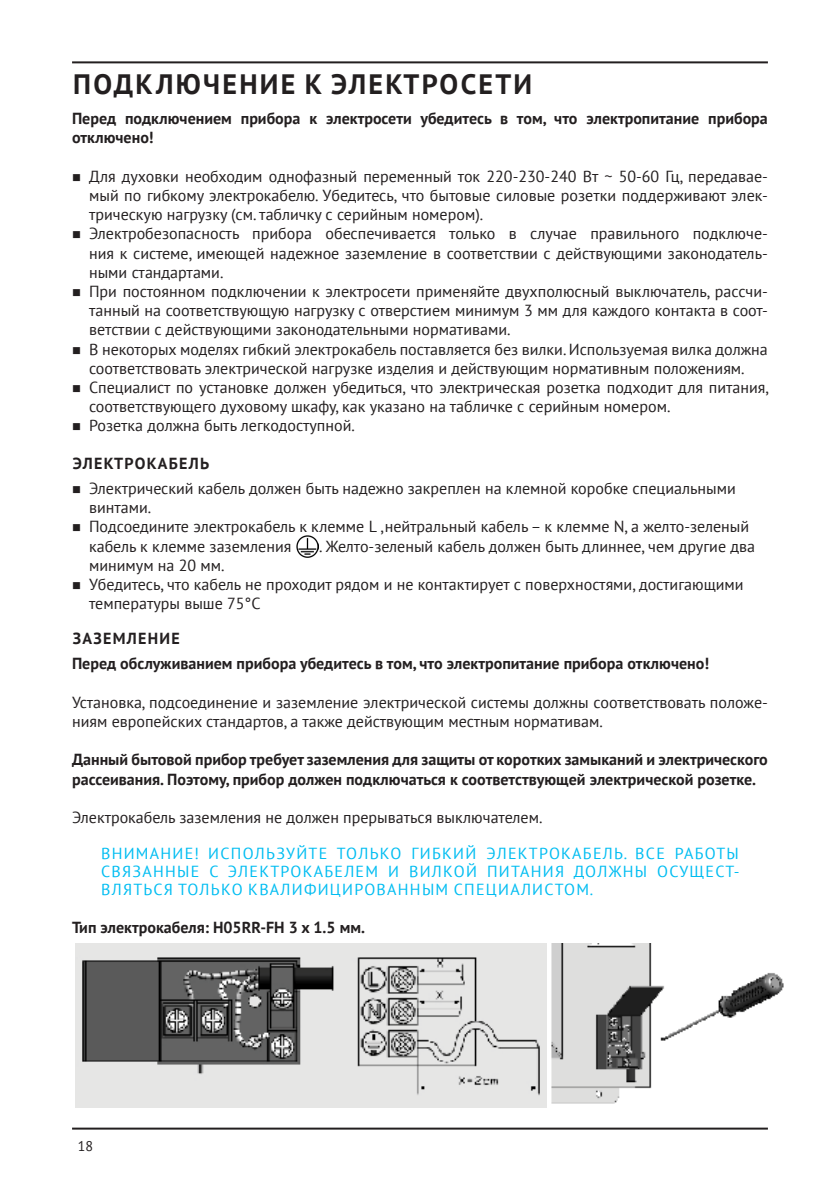
<style>
.page{position:relative;width:840px;height:1191px;background:#fff}
.page>*{position:absolute;margin:0;border:0;box-sizing:border-box;transform-origin:0 0}
.t1{font:700 28px "PT Sans";letter-spacing:.07em;color:#000}
.t2{font:700 28px "PT Sans";letter-spacing:.08em;color:#231f20}
.t3{font:16px/19.2px "PT Sans";color:#231f20}
.t4{font:700 16px/19.2px "PT Sans";color:#231f20}
.t5{font:16px/18px "PT Sans";letter-spacing:.08em;color:#01bdf2;text-align:justify}
.t6{font:700 16px "PT Sans";letter-spacing:.08em;color:#231f20}
.t7{font:14px "PT Sans";color:#231f20}
</style>
<div class="page">
<hr style="left:72px;top:61px;width:695px;height:2px;background:#231f20">
<hr style="left:72px;top:1127px;width:695px;height:2px;background:#231f20">
<img style="left:296px;top:536px;width:22px;height:21px">
<img style="left:76px;top:943px;width:470px;height:164px">
<img style="left:551px;top:943px;width:233px;height:161px">
<h1 class="t2" style="left:73px;top:65px;width:460px">ПОДКЛЮЧЕНИЕ К ЭЛЕКТРОСЕТИ</h1>
<p class="t4" style="left:72px;top:109px;width:697px">Перед подключением прибора к электросети убедитесь в том, что электропитание прибора отключено!</p>
<p class="t3" style="left:89px;top:166px;width:681px">Для духовки необходим однофазный переменный ток 220-230-240 Вт ~ 50-60 Гц, передавае&shy;мый по гибкому электрокабелю. Убедитесь, что бытовые силовые розетки поддерживают элек&shy;трическую нагрузку (см. табличку с серийным номером).<br>Электробезопасность прибора обеспечивается только в случае правильного подключе&shy;ния к системе, имеющей надежное заземление в соответствии с действующими законодатель&shy;ными стандартами.<br>При постоянном подключении к электросети применяйте двухполюсный выключатель, рассчи&shy;танный на соответствующую нагрузку с отверстием минимум 3 мм для каждого контакта в соот&shy;ветствии с действующими законодательными нормативами.<br>В некоторых моделях гибкий электрокабель поставляется без вилки. Используемая вилка должна соответствовать электрической нагрузке изделия и действующим нормативным положениям.<br>Специалист по установке должен убедиться, что электрическая розетка подходит для питания, соответствующего духовому шкафу, как указано на табличке с серийным номером.<br>Розетка должна быть легкодоступной.</p>
<p class="t6" style="left:73px;top:453px;width:138px">ЭЛЕКТРОКАБЕЛЬ</p>
<p class="t3" style="left:89px;top:478px;width:661px">Электрический кабель должен быть надежно закреплен на клемной коробке специальными винтами.<br>Подсоедините электрокабель к клемме L ,нейтральный кабель – к клемме N, а желто-зеленый кабель к клемме заземления</p>
<p class="t3" style="left:319px;top:536px;width:437px">. Желто-зеленый кабель должен быть длиннее, чем другие два</p>
<p class="t3" style="left:89px;top:555px;width:655px">минимум на 20 мм.<br>Убедитесь, что кабель не проходит рядом и не контактирует с поверхностями, достигающими температуры выше 75°C</p>
<p class="t4" style="left:72px;top:626px;width:638px;line-height:24.8px">ЗАЗЕМЛЕНИЕ<br>Перед обслуживанием прибора убедитесь в том, что электропитание прибора отключено!</p>
<p class="t3" style="left:72px;top:692px;width:697px">Установка, подсоединение и заземление электрической системы должны соответствовать положе&shy;ниям европейских стандартов, а также действующим местным нормативам.</p>
<p class="t4" style="left:72px;top:750px;width:697px">Данный бытовой прибор требует заземления для защиты от коротких замыканий и электрического рассеивания. Поэтому, прибор должен подключаться к соответствующей электрической розетке.</p>
<p class="t3" style="left:72px;top:807px;width:471px">Электрокабель заземления не должен прерываться выключателем.</p>
<p class="t5" style="left:101px;top:844px;width:639px">ВНИМАНИЕ! ИСПОЛЬЗУЙТЕ ТОЛЬКО ГИБКИЙ ЭЛЕКТРОКАБЕЛЬ. ВСЕ РАБОТЫ СВЯЗАННЫЕ С ЭЛЕКТРОКАБЕЛЕМ И ВИЛКОЙ ПИТАНИЯ ДОЛЖНЫ ОСУЩЕСТ-ВЛЯТЬСЯ ТОЛЬКО КВАЛИФИЦИРОВАННЫМ СПЕЦИАЛИСТОМ.</p>
<p class="t4" style="left:72px;top:918px;width:294px">Тип электрокабеля: H05RR-FH 3 x 1.5 мм.</p>
<h1 class="t1" style="left:76px;top:898px;width:524px">СБОРКА / ЗАМЕНА СИЛОВОГО КАБЕЛЯ</h1>
<p class="t7" style="left:78px;top:1136px;width:17px">18</p>
</div>
